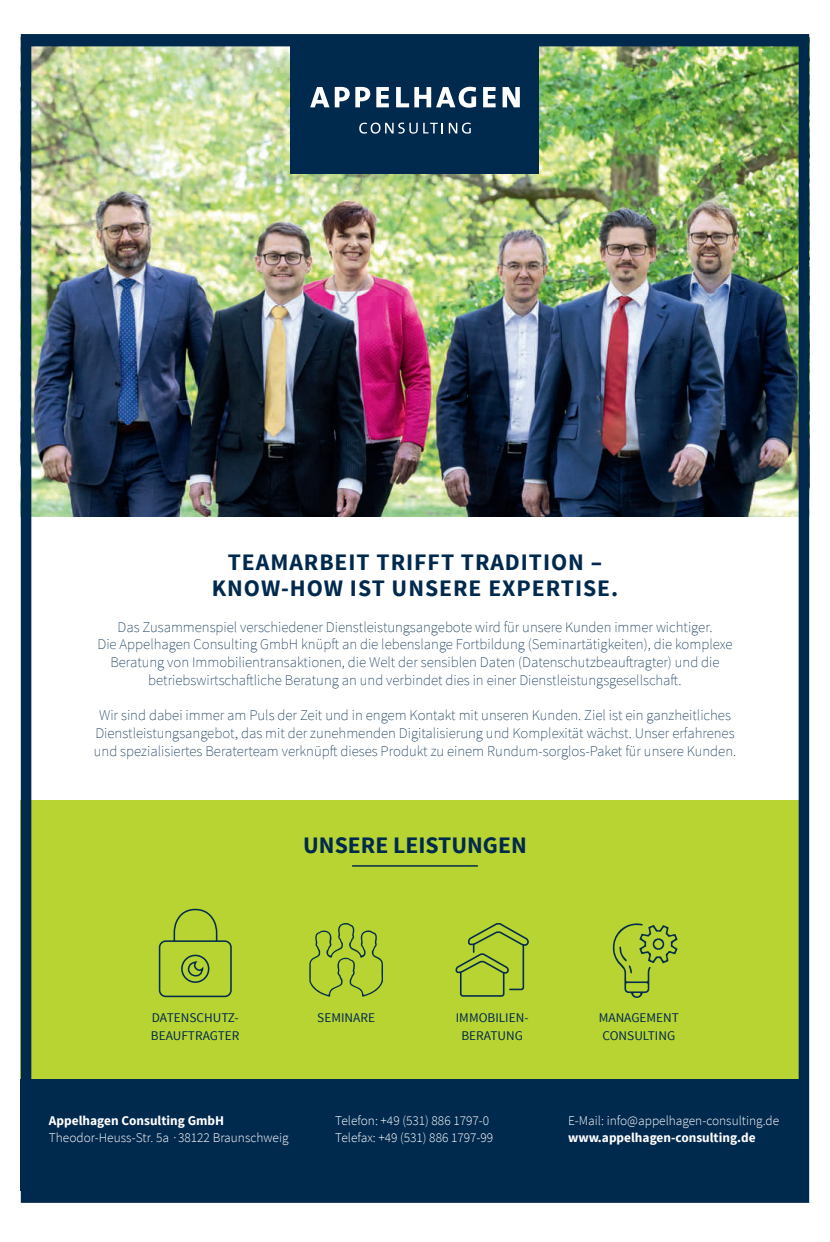
<style>
.page{position:relative;width:830px;height:1242px;background:#fff}
.page>*{position:absolute;margin:0;border:0;box-sizing:border-box;transform-origin:0 0}
.t1{font:700 23.7px/26.5px "Source Sans Pro";letter-spacing:.04em;color:#00294e;text-align:center}
.t2{font:700 23.7px "Source Sans Pro";color:#00294e}
.t3{font:200 14.85px/17.7px "Source Sans Pro";color:#00294e;text-align:center}
.t4{font:300 13.35px/17.7px "Source Sans Pro";color:#fff}
.t5{font:13.35px/17.7px "Source Sans Pro";color:#00294e}
.t6{font:700 13.35px "Source Sans Pro";color:#fff}
</style>
<div class="page">
<img style="left:21px;top:34px;width:787px;height:1168px">
<h1 class="t1" style="left:212px;top:550px;width:407px">TEAMARBEIT TRIFFT TRADITION –<br>KNOW-HOW IST UNSERE EXPERTISE.</h1>
<p class="t3" style="left:97px;top:619px;width:636px">Das Zusammenspiel verschiedener Dienstleistungsangebote wird für unsere Kunden immer wichtiger.<br>Die Appelhagen Consulting GmbH knüpft an die lebenslange Fortbildung (Seminartätigkeiten), die komplexe Beratung von Immobilientransaktionen, die Welt der sensiblen Daten (Datenschutzbeauftragter) und die betriebswirtschaftliche Beratung an und verbindet dies in einer Dienstleistungsgesellschaft.</p>
<p class="t3" style="left:94px;top:706px;width:643px">Wir sind dabei immer am Puls der Zeit und in engem Kontakt mit unseren Kunden. Ziel ist ein ganzheitliches<br>Dienstleistungsangebot, das mit der zunehmenden Digitalisierung und Komplexität wächst. Unser erfahrenes und spezialisiertes Beraterteam verknüpft dieses Produkt zu einem Rundum-sorglos-Paket für unsere Kunden.</p>
<h1 class="t2" style="left:303px;top:836px;width:225px">UNSERE LEISTUNGEN</h1>
<p class="t5" style="left:151px;top:1008px;width:90px">DATENSCHUTZ -<br>BEAUFTRAGTER</p>
<p class="t5" style="left:317px;top:1008px;width:59px">SEMINARE</p>
<p class="t5" style="left:455px;top:1008px;width:74px;text-align:center">IMMOBILIEN-<br>BERATUNG</p>
<p class="t5" style="left:598px;top:1008px;width:82px">MANAGEMENT<br>CONSULTING</p>
<p class="t6" style="left:49px;top:1115px;width:177px">Appelhagen Consulting GmbH</p>
<p class="t4" style="left:49px;top:1129px;width:241px">Theodor-Heuss-Str. 5a ∙38122 Braunschweig</p>
<p class="t4" style="left:335px;top:1111px;width:159px">Telefon: +49 (531) 886 1797-0<br>Telefax: +49 (531) 886 1797-99</p>
<p class="t4" style="left:567px;top:1111px;width:212px">E-Mail: info@appelhagen-consulting.de</p>
<p class="t6" style="left:567px;top:1132px;width:189px">www.appelhagen-consulting.de</p>
</div>
